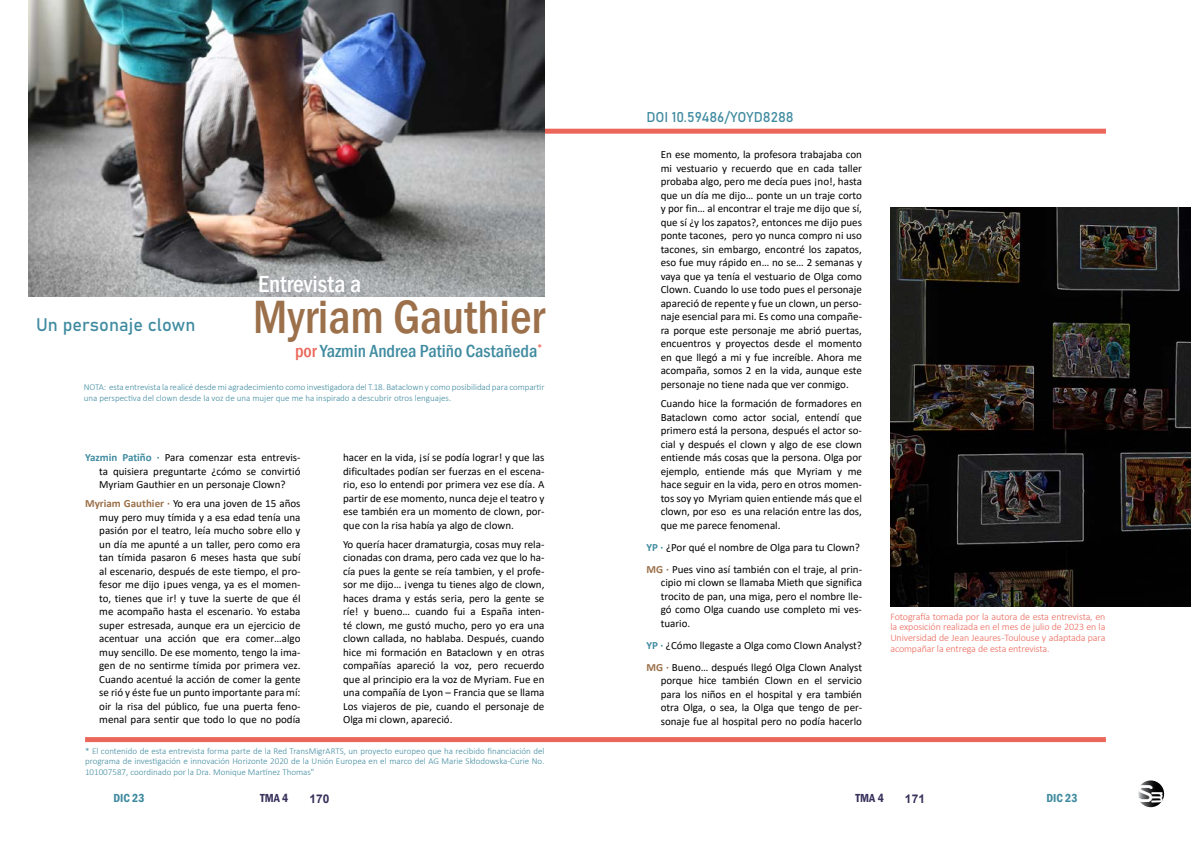
<style>
.page{position:relative;width:1191px;height:842px;background:#fff}
.page>*{position:absolute;margin:0;border:0;box-sizing:border-box;transform-origin:0 0}
.t1{font:500 condensed 48px "Franklin Gothic";color:#9b704a}
.t2{font:36px "OCRA Extended";color:#fff}
.t3{font:500 condensed 24px "Franklin Gothic";color:#fff}
.t4{font:24px "OCRA Extended";color:#fff}
.t5{font:500 condensed 18px "Franklin Gothic";color:#408ba0}
.t6{font:18px "Bahnschrift";color:#408ba0}
.t7{font:14px "Bahnschrift";color:#408ba0}
.t8{font:600 condensed 12px "Franklin Gothic";color:#408ba0}
.t9{font:600 condensed 12px "Franklin Gothic";color:#37315b}
.t10{font:700 12px "Arial";color:#37315b}
.t11{font:11px/13.5px "Calibri";color:#000;text-align:justify}
.t12{font:300 10px/10.6px "Calibri";letter-spacing:-.01em;color:#eb675a;text-align:justify}
.t13{font:300 9px/10.6px "Calibri";letter-spacing:-.005em;color:#408ba0;text-align:justify}
.s1{color:#eb675a}
.s2{font-weight:700;color:#408ba0}
.s3{font-weight:700;color:#9b704a}
</style>
<div class="page">
<div style="left:85px;top:737px;width:1021px;height:5px;background:#eb675a"></div>
<div style="left:387px;top:129px;width:719px;height:5px;background:#eb675a"></div>
<img style="left:890px;top:207px;width:301px;height:400px">
<img style="left:29px;top:0;width:515px;height:296px">
<svg style="left:1137px;top:780px;width:27px;height:27px"></svg>
<h3 class="t6" style="left:36px;top:311px;width:161px">Un personaje clown</h3>
<h3 class="t3" style="left:258px;top:269px;width:104px">Entrevista a</h3>
<h1 class="t1" style="left:253px;top:286px;width:293px">Myriam Gauthier</h1>
<h3 class="t5" style="left:295px;top:339px;width:249px"><span class="s1">por</span> Yazmin Andrea Patiño Castañeda<sup>*</sup></h3>
<p class="t13" style="left:84px;top:382px;width:462px">NOTA: esta entrevista la realicé desde mi agradecimiento como investigadora del T.18. Bataclown y como posibilidad para compartir una perspectiva del clown desde la voz de una mujer que me ha inspirado a descubrir otros lenguajes.</p>
<p class="t11" style="left:99px;top:450px;width:203px;text-indent:-14px"><span class="s2">Yazmin Patiño ·</span> Para comenzar esta entrevis&shy;ta quisiera preguntarte ¿cómo se convirtió Myriam Gauthier en un personaje Clown?</p>
<p class="t11" style="left:99px;top:497px;width:203px;text-indent:-14px"><span class="s3">Myriam Gauthier ·</span> Yo era una joven de 15 años muy pero muy tímida y a esa edad tenía una pasión por el teatro, leía mucho sobre ello y un día me apunté a un taller, pero como era tan tímida pasaron 6 meses hasta que subí al escenario, después de este tiempo, el pro&shy;fesor me dijo ¡pues venga, ya es el momen&shy;to, tienes que ir! y tuve la suerte de que él me acompaño hasta el escenario. Yo estaba super estresada, aunque era un ejercicio de acentuar una acción que era comer…algo muy sencillo. De ese momento, tengo la ima&shy;gen de no sentirme tímida por primera vez.<br>Cuando acentué la acción de comer la gente se rió y éste fue un punto importante para mí: oir la risa del público, fue una puerta feno&shy;menal para sentir que todo lo que no podía</p>
<p class="t11" style="left:343px;top:450px;width:203px">hacer en la vida, ¡sí se podía lograr! y que las dificultades podían ser fuerzas en el escena&shy;rio, eso lo entendi por primera vez ese día. A partir de ese momento, nunca deje el teatro y ese también era un momento de clown, por&shy;que con la risa había ya algo de clown.</p>
<p class="t11" style="left:343px;top:537px;width:203px">Yo quería hacer dramaturgia, cosas muy rela&shy;cionadas con drama, pero cada vez que lo ha&shy;cía pues la gente se reía tambien, y el profe&shy;sor me dijo… ¡venga tu tienes algo de clown, haces drama y estás seria, pero la gente se ríe! y bueno… cuando fui a España inten&shy;té clown, me gustó mucho, pero yo era una clown callada, no hablaba. Después, cuando hice mi formación en Bataclown y en otras compañías apareció la voz, pero recuerdo que al principio era la voz de Myriam. Fue en una compañía de Lyon – Francia que se llama Los viajeros de pie, cuando el personaje de Olga mi clown, apareció.</p>
<p class="t13" style="left:85px;top:745px;width:461px">* El contenido de esta entrevista forma parte de la Red TransMigrARTS, un proyecto europeo que ha recibido financiación del programa de investigación e innovación Horizonte 2020 de la Unión Europea en el marco del AG Marie Skłodowska-Curie No.<br>101007587, coordinado por la Dra. Monique Martínez Thomas"</p>
<p class="t7" style="left:646px;top:106px;width:149px">DOI 10.59486/YOYD8288</p>
<p class="t11" style="left:660px;top:148px;width:203px">En ese momento, la profesora trabajaba con mi vestuario y recuerdo que en cada taller probaba algo, pero me decía pues ¡no!, hasta que un día me dijo… ponte un un traje corto y por fin… al encontrar el traje me dijo que sí, que sí ¿y los zapatos?, entonces me dijo pues ponte tacones, pero yo nunca compro ni uso tacones, sin embargo, encontré los zapatos, eso fue muy rápido en… no se… 2 semanas y vaya que ya tenía el vestuario de Olga como Clown. Cuando lo use todo pues el personaje apareció de repente y fue un clown, un perso&shy;naje esencial para mi. Es como una compañe&shy;ra porque este personaje me abrió puertas, encuentros y proyectos desde el momento en que llegó a mi y fue increíble. Ahora me acompaña, somos 2 en la vida, aunque este personaje no tiene nada que ver conmigo.</p>
<p class="t11" style="left:660px;top:396px;width:203px">Cuando hice la formación de formadores en Bataclown como actor social, entendí que primero está la persona, después el actor so&shy;cial y después el clown y algo de ese clown entiende más cosas que la persona. Olga por ejemplo, entiende más que Myriam y me hace seguir en la vida, pero en otros momen&shy;tos soy yo Myriam quien entiende más que el clown, por eso es una relación entre las dos, que me parece fenomenal.</p>
<p class="t11" style="left:646px;top:536px;width:217px;line-height:22px"><span class="s2">YP ·</span> ¿Por qué el nombre de Olga para tu Clown?<br><span class="s3">MG ·</span> Pues vino así también con el traje, al prin-</p>
<p class="t11" style="left:660px;top:575px;width:203px">cipio mi clown se llamaba Mieth que significa trocito de pan, una miga, pero el nombre lle&shy;gó como Olga cuando use completo mi ves&shy;tuario.</p>
<p class="t11" style="left:646px;top:634px;width:217px;line-height:22px"><span class="s2">YP ·</span> ¿Cómo llegaste a Olga como Clown Analyst?<br><span class="s3">MG ·</span> Bueno… después llegó Olga Clown Analyst</p>
<p class="t11" style="left:660px;top:673px;width:203px">porque hice también Clown en el servicio para los niños en el hospital y era también otra Olga, o sea, la Olga que tengo de per&shy;sonaje fue al hospital pero no podía hacerlo</p>
<p class="t12" style="left:890px;top:611px;width:216px">Fotografía tomada por la autora de esta entrevista, en la exposición realizada en el mes de julio de 2023 en la Universidad de Jean Jeaures -Toulouse y adaptada para acompañar la entrega de esta entrevista.</p>
<p class="t8" style="left:113px;top:790px;width:33px">DIC 23</p>
<p class="t9" style="left:260px;top:790px;width:30px">TMA 4</p>
<p class="t10" style="left:309px;top:790px;width:22px">170</p>
<p class="t9" style="left:855px;top:790px;width:30px">TMA 4</p>
<p class="t10" style="left:905px;top:790px;width:22px">171</p>
<p class="t8" style="left:1046px;top:790px;width:33px">DIC 23</p>
<h2 class="t2" style="left:1134px;top:772px;width:23px">s</h2>
<h3 class="t4" style="left:1172px;top:790px;width:16px;rotate:90deg">m</h3>
</div>
